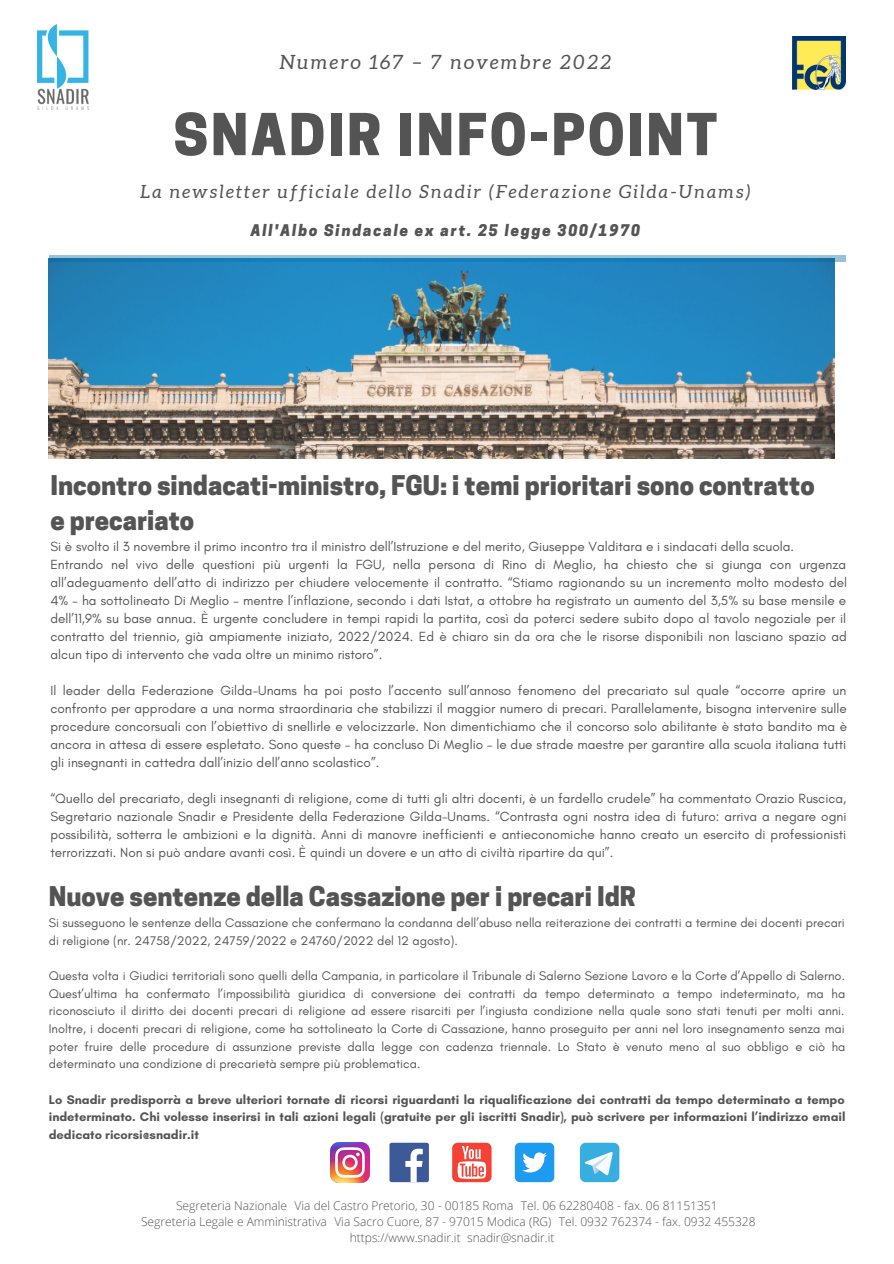
<style>
.page{position:relative;width:894px;height:1264px;background:#fff}
.page>*{position:absolute;margin:0;border:0;box-sizing:border-box;transform-origin:0 0}
.t1{font:800 54.15px "Cooper Hewitt";letter-spacing:.05em;color:#545454}
.t2{font:800 25.5px/35px "Cooper Hewitt";color:#545454}
.t3{font:italic 19.65px "Aleo";letter-spacing:.12em;color:#545454}
.t4{font:italic 18.15px "Aleo";letter-spacing:.12em;color:#545454}
.t5{font:italic 800 15.15px "Cooper Hewitt";letter-spacing:.12em;color:#545454}
.t6{font:13.5px/18px "Glacial Indifference";color:#545454;text-align:justify}
.t7{font:12.75px/17.7px "Glacial Indifference";color:#545454}
.t8{font:700 12.75px/17.7px "Glacial Indifference";color:#545454;text-align:justify}
.t9{font:300 12px "Open Sans";color:#545454}
</style>
<div class="page">
<div style="left:49px;top:255px;width:796px;height:6px;background:#98c3d5"></div>
<img style="left:37px;top:25px;width:52px;height:84px">
<img style="left:792px;top:36px;width:53px;height:53px">
<img style="left:330px;top:1142px;width:39px;height:40px">
<div style="left:389px;top:1142px;width:40px;height:40px;background:#3d5a98;border-radius:2px"></div>
<svg style="left:405px;top:1148px;width:17px;height:34px"></svg>
<div style="left:452px;top:1142px;width:39px;height:40px;background:#f44336;border-radius:5px"></div>
<svg style="left:457px;top:1146px;width:29px;height:32px"></svg>
<div style="left:514px;top:1142px;width:40px;height:40px;background:#1d9bf0;border-radius:5px"></div>
<svg style="left:522px;top:1152px;width:24px;height:20px"></svg>
<svg style="left:579px;top:1142px;width:40px;height:40px"></svg>
<img style="left:49px;top:258px;width:785px;height:201px">
<h3 class="t3" style="left:279px;top:51px;width:333px">Numero 167 – 7 novembre 2022</h3>
<h1 class="t1" style="left:173px;top:114px;width:545px">SNADIR INFO-POINT</h1>
<h3 class="t4" style="left:140px;top:181px;width:611px">La newsletter ufficiale dello Snadir (Federazione Gilda-Unams)</h3>
<p class="t5" style="left:251px;top:224px;width:391px">All'Albo Sindacale ex art. 25 legge 300/1970</p>
<h2 class="t2" style="left:50px;top:471px;width:765px">Incontro sindacati-ministro, FGU: i temi prioritari sono contratto e precariato</h2>
<p class="t6" style="left:50px;top:537px;width:798px;text-align:left">Si è svolto il 3 novembre il primo incontro tra il ministro dell’Istruzione e del merito, Giuseppe Valditara e i sindacati della scuola.<br>Entrando nel vivo delle questioni più urgenti la FGU, nella persona di Rino di Meglio, ha chiesto che si giunga con urgenza all’adeguamento dell’atto di indirizzo per chiudere velocemente il contratto. “Stiamo ragionando su un incremento molto modesto del 4% – ha sottolineato Di Meglio – mentre l’inflazione, secondo i dati Istat, a ottobre ha registrato un aumento del 3,5% su base mensile e dell’11,9% su base annua. È urgente concludere in tempi rapidi la partita, così da poterci sedere subito dopo al tavolo negoziale per il contratto del triennio, già ampiamente iniziato, 2022/2024. Ed è chiaro sin da ora che le risorse disponibili non lasciano spazio ad alcun tipo di intervento che vada oltre un minimo ristoro”.</p>
<p class="t6" style="left:50px;top:681px;width:798px">Il leader della Federazione Gilda-Unams ha poi posto l’accento sull’annoso fenomeno del precariato sul quale “occorre aprire un confronto per approdare a una norma straordinaria che stabilizzi il maggior numero di precari. Parallelamente, bisogna intervenire sulle procedure concorsuali con l’obiettivo di snellirle e velocizzarle. Non dimentichiamo che il concorso solo abilitante è stato bandito ma è ancora in attesa di essere espletato. Sono queste – ha concluso Di Meglio – le due strade maestre per garantire alla scuola italiana tutti gli insegnanti in cattedra dall’inizio dell’anno scolastico”.</p>
<p class="t6" style="left:50px;top:789px;width:797px">“Quello del precariato, degli insegnanti di religione, come di tutti gli altri docenti, è un fardello crudele” ha commentato Orazio Ruscica, Segretario nazionale Snadir e Presidente della Federazione Gilda-Unams. “Contrasta ogni nostra idea di futuro: arriva a negare ogni possibilità, sotterra le ambizioni e la dignità. Anni di manovre inefficienti e antieconomiche hanno creato un esercito di professionisti terrorizzati. Non si può andare avanti così. È quindi un dovere e un atto di civiltà ripartire da qui”.</p>
<h2 class="t2" style="left:49px;top:882px;width:588px">Nuove sentenze della Cassazione per i precari IdR</h2>
<p class="t7" style="left:49px;top:913px;width:797px">Si susseguono le sentenze della Cassazione che confermano la condanna dell’abuso nella reiterazione dei contratti a termine dei docenti precari di religione (nr. 24758/2022, 24759/2022 e 24760/2022 del 12 agosto).</p>
<p class="t7" style="left:49px;top:966px;width:797px;text-align:justify">Questa volta i Giudici territoriali sono quelli della Campania, in particolare il Tribunale di Salerno Sezione Lavoro e la Corte d’Appello di Salerno.<br>Quest’ultima ha confermato l’impossibilità giuridica di conversione dei contratti da tempo determinato a tempo indeterminato, ma ha riconosciuto il diritto dei docenti precari di religione ad essere risarciti per l’ingiusta condizione nella quale sono stati tenuti per molti anni.<br>Inoltre, i docenti precari di religione, come ha sottolineato la Corte di Cassazione, hanno proseguito per anni nel loro insegnamento senza mai poter fruire delle procedure di assunzione previste dalla legge con cadenza triennale. Lo Stato è venuto meno al suo obbligo e ciò ha determinato una condizione di precarietà sempre più problematica.</p>
<p class="t8" style="left:49px;top:1090px;width:798px">Lo Snadir predisporrà a breve ulteriori tornate di ricorsi riguardanti la riqualificazione dei contratti da tempo determinato a tempo indeterminato. Chi volesse inserirsi in tali azioni legali (gratuite per gli iscritti Snadir), può scrivere per informazioni l’indirizzo email dedicato ricorsi@snadir.it</p>
<p class="t9" style="left:176px;top:1197px;width:543px">Segreteria Nazionale Via del Castro Pretorio, 30 - 00185 Roma Tel. 06 62280408 - fax. 06 81151351</p>
<p class="t9" style="left:141px;top:1213px;width:616px">Segreteria Legale e Amministrativa Via Sacro Cuore, 87 - 97015 Modica (RG) Tel. 0932 762374 - fax. 0932 455328</p>
<p class="t9" style="left:349px;top:1229px;width:206px">https://www.snadir.it snadir@snadir.it</p>
</div>
